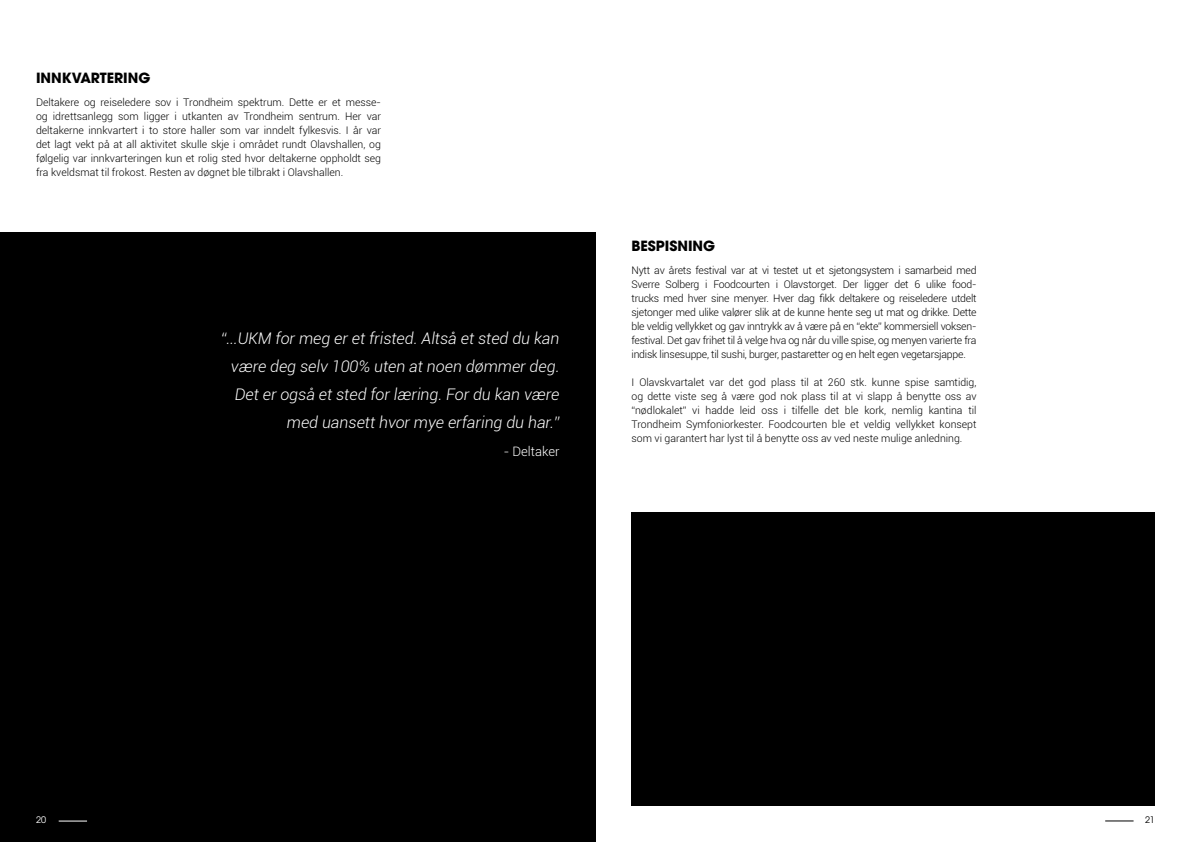
<style>
.page{position:relative;width:1191px;height:842px;background:#fff}
.page>*{position:absolute;margin:0;border:0;box-sizing:border-box;transform-origin:0 0}
.t1{font:italic 300 16px/28px "Roboto";color:#fff;text-align:right}
.t2{font:700 14px "ITC Avant Garde Pro";color:#000}
.t3{font:300 13px "Roboto";color:#fff}
.t4{font:300 10.5px/14px "Roboto";color:#000;text-align:justify}
.t5{font:9px "ITC Avant Garde Pro";color:#fff}
.t6{font:9px "ITC Avant Garde Pro";color:#000}
</style>
<div class="page">
<div style="left:0;top:232px;width:595px;height:610px;background:#000"></div>
<div style="left:631px;top:512px;width:524px;height:294px;background:#000"></div>
<svg style="left:1105px;top:820px;width:28px;height:1px"></svg>
<svg style="left:59px;top:821px;width:28px;height:1px"></svg>
<h2 class="t2" style="left:36px;top:69px;width:116px">INNKVARTERING</h2>
<p class="t4" style="left:36px;top:95px;width:346px">Deltakere og reiseledere sov i Trondheim spektrum. Dette er et messe&shy;og idrettsanlegg som ligger i utkanten av Trondheim sentrum. Her var deltakerne innkvartert i to store haller som var inndelt fylkesvis. I år var det lagt vekt på at all aktivitet skulle skje i området rundt Olavshallen, og følgelig var innkvarteringen kun et rolig sted hvor deltakerne oppholdt seg fra kveldsmat til frokost. Resten av døgnet ble tilbrakt i Olavshallen.</p>
<h1 class="t1" style="left:221px;top:324px;width:340px">“...UKM for meg er et fristed. Altså et sted du kan være deg selv 100% uten at noen dømmer deg.<br>Det er også et sted for læring. For du kan være med uansett hvor mye erfaring du har.”</h1>
<p class="t3" style="left:504px;top:442px;width:57px">- Deltaker</p>
<h2 class="t2" style="left:631px;top:237px;width:85px">BESPISNING</h2>
<p class="t4" style="left:631px;top:263px;width:347px">Nytt av årets festival var at vi testet ut et sjetongsystem i samarbeid med Sverre Solberg i Foodcourten i Olavstorget. Der ligger det 6 ulike food&shy;trucks med hver sine menyer. Hver dag fikk deltakere og reiseledere utdelt sjetonger med ulike valører slik at de kunne hente seg ut mat og drikke. Dette ble veldig vellykket og gav inntrykk av å være på en “ekte” kommersiell voksen&shy;festival. Det gav frihet til å velge hva og når du ville spise, og menyen varierte fra indisk linsesuppe, til sushi, burger, pastaretter og en helt egen vegetarsjappe.</p>
<p class="t4" style="left:631px;top:375px;width:346px">I Olavskvartalet var det god plass til at 260 stk. kunne spise samtidig, og dette viste seg å være god nok plass til at vi slapp å benytte oss av “nødlokalet” vi hadde leid oss i tilfelle det ble kork, nemlig kantina til Trondheim Symfoniorkester. Foodcourten ble et veldig vellykket konsept som vi garantert har lyst til å benytte oss av ved neste mulige anledning.</p>
<p class="t5" style="left:36px;top:814px;width:11px">20</p>
<p class="t6" style="left:1145px;top:814px;width:11px">21</p>
</div>
